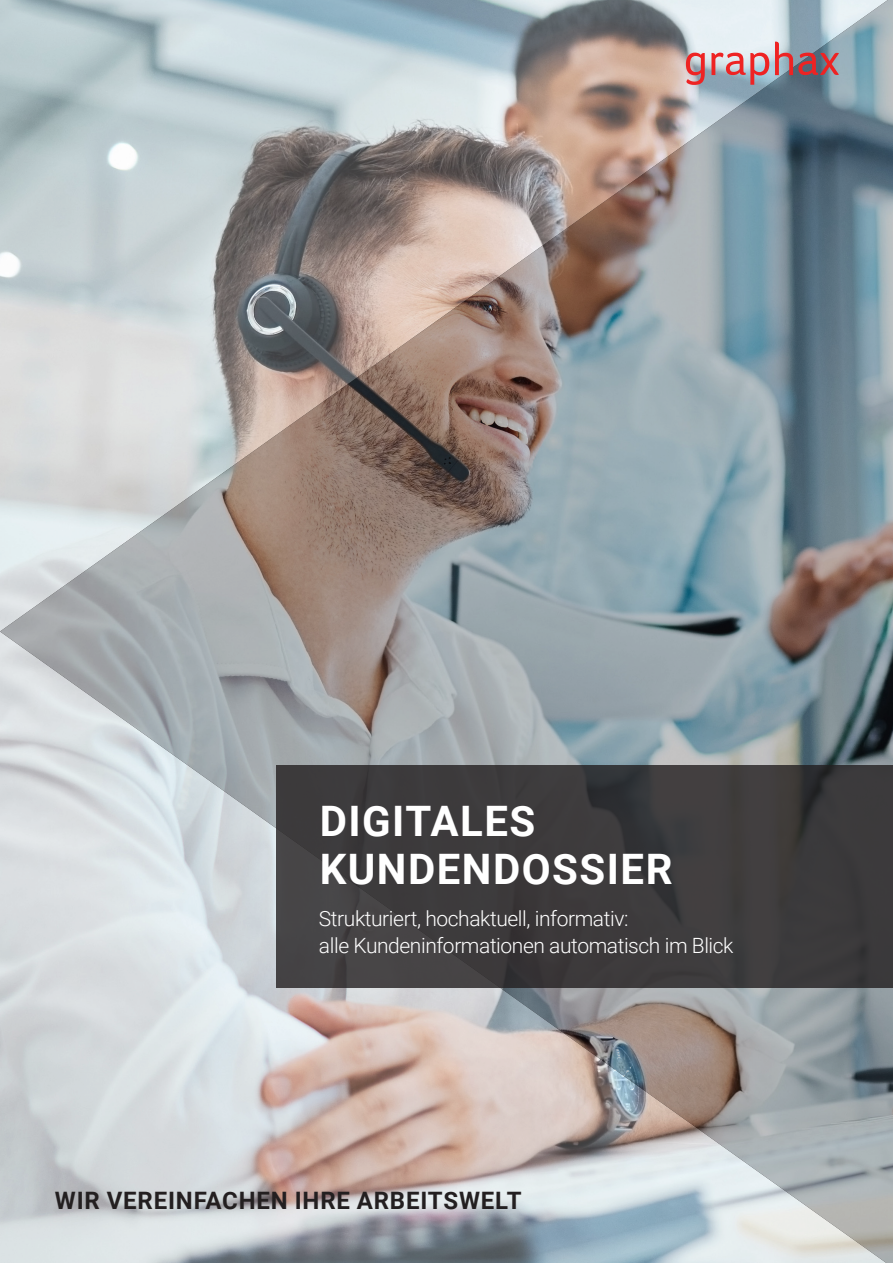
<style>
.page{position:relative;width:893px;height:1263px;background:#fff}
.page>*{position:absolute;margin:0;border:0;box-sizing:border-box;transform-origin:0 0}
.t1{font:700 42px/48px "Roboto";letter-spacing:.035em;color:#fff}
.t2{font:700 24px "Roboto";letter-spacing:.035em;color:#231f20}
.t3{font:300 21px/27px "Roboto";letter-spacing:-.02em;color:#fff}
</style>
<div class="page">
<img style="left:0;top:0;width:893px;height:1263px">
<div style="left:276px;top:765px;width:617px;height:223px;background:#3d3b3c"></div>
<svg style="left:775px;top:42px;width:64px;height:33px;background:#a0757e"></svg>
<svg style="left:711px;top:53px;width:58px;height:32px;background:#c2919a"></svg>
<svg style="left:686px;top:53px;width:19px;height:32px"></svg>
<h1 class="t1" style="left:320px;top:795px;width:354px">DIGITALES<br>KUNDENDOSSIER</h1>
<p class="t3" style="left:319px;top:904px;width:416px">Strukturiert, hochaktuell, informativ:<br>alle Kundeninformationen automatisch im Blick</p>
<p class="t2" style="left:55px;top:1183px;width:468px">WIR VEREINFACHEN IHRE ARBEITSWELT</p>
</div>
